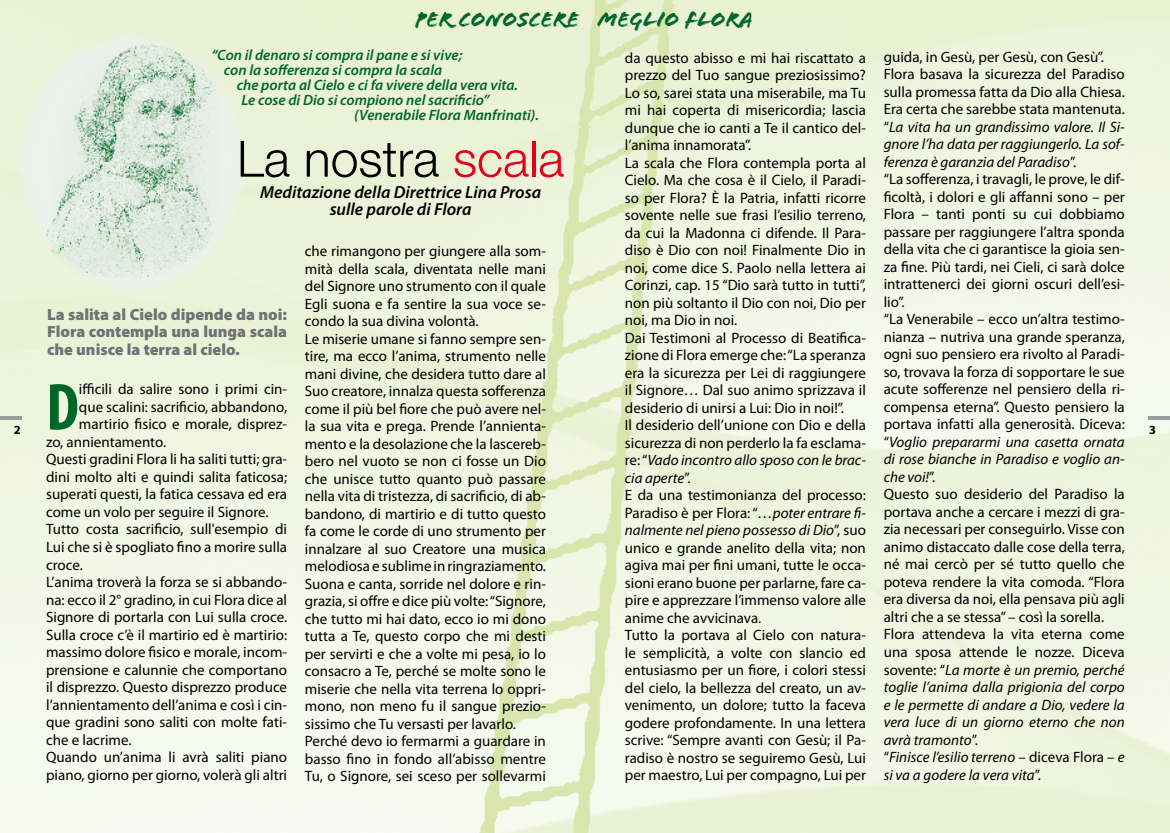
<style>
.page{position:relative;width:1170px;height:833px;background:#fff}
.page>*{position:absolute;margin:0;border:0;box-sizing:border-box;transform-origin:0 0}
.t1{font:700 condensed 66.88px "Myriad Pro";color:#006729}
.t2{font:300 50px "Helvetica Neue";color:#000}
.t3{font:22.5px "Flood";color:#006729}
.t4{font:italic 600 17.5px/17.5px "Myriad Pro";color:#000;text-align:center}
.t5{font:900 16.25px/17.5px "Myriad Pro";color:#707173;text-align:justify}
.t6{font:15px/17.5px "Myriad Pro";color:#000}
.t7{font:italic 600 15px/15px "Myriad Pro";color:#006729;text-align:center}
.s1{font-style:italic}
.s2{color:#e2001a}
</style>
<div class="page">
<img style="left:462px;top:0;width:231px;height:833px">
<img style="left:18px;top:34px;width:228px;height:258px;border-radius:50%">
<hr style="left:0;top:416px;width:22px;height:4px;background:#9c9d9f">
<hr style="left:1147px;top:416px;width:22px;height:4px;background:#9c9d9f">
<h3 class="t3" style="left:415px;top:7px;width:339px">PER CONOSCERE MEGLIO FLORA</h3>
<p class="t7" style="left:211px;top:47px;width:252px">“Con il denaro si compra il pane e si vive; con la sofferenza si compra la scala</p>
<p class="t7" style="left:237px;top:77px;width:283px">che porta al Cielo e ci fa vivere della vera vita.</p>
<p class="t7" style="left:241px;top:92px;width:249px">Le cose di Dio si compiono nel sacrificio”</p>
<p class="t7" style="left:354px;top:107px;width:186px">(Venerabile Flora Manfrinati).</p>
<p class="t6" style="left:625px;top:49px;width:242px">da questo abisso e mi hai riscattato a prezzo del Tuo sangue preziosissimo?<br>Lo so, sarei stata una miserabile, ma Tu mi hai coperta di misericordia; lascia dunque che io canti a Te il cantico del&shy;l’anima innamorata”.<br>La scala che Flora contempla porta al Cielo. Ma che cosa è il Cielo, il Paradi&shy;so per Flora? È la Patria, infatti ricorre sovente nelle sue frasi l’esilio terreno, da cui la Madonna ci difende. Il Para&shy;diso è Dio con noi! Finalmente Dio in noi, come dice S. Paolo nella lettera ai Corinzi, cap. 15 “Dio sarà tutto in tutti”, non più soltanto il Dio con noi, Dio per noi, ma Dio in noi.<br>Dai Testimoni al Processo di Beatifica&shy;zione di Flora emerge che: “La speranza era la sicurezza per Lei di raggiungere il Signore… Dal suo animo sprizzava il desiderio di unirsi a Lui: Dio in noi!”.<br>Il desiderio dell’unione con Dio e della sicurezza di non perderlo la fa esclama&shy;re: “<span class="s1">Vado incontro allo sposo con le brac&shy;cia aperte</span>”.<br>E da una testimonianza del processo:<br>Paradiso è per Flora: “<span class="s1">…poter entrare fi&shy;nalmente nel pieno possesso di Dio</span>”, suo unico e grande anelito della vita; non agiva mai per fini umani, tutte le occa&shy;sioni erano buone per parlarne, fare ca&shy;pire e apprezzare l’immenso valore alle anime che avvicinava.<br>Tutto la portava al Cielo con natura&shy;le semplicità, a volte con slancio ed entusiasmo per un fiore, i colori stessi del cielo, la bellezza del creato, un av&shy;venimento, un dolore; tutto la faceva godere profondamente. In una lettera scrive: “Sempre avanti con Gesù; il Pa&shy;radiso è nostro se seguiremo Gesù, Lui per maestro, Lui per compagno, Lui per</p>
<p class="t6" style="left:883px;top:48px;width:242px">guida, in Gesù, per Gesù, con Gesù”.<br>Flora basava la sicurezza del Paradiso sulla promessa fatta da Dio alla Chiesa.<br>Era certa che sarebbe stata mantenuta. “<span class="s1">La vita ha un grandissimo valore. Il Si&shy;gnore l’ha data per raggiungerlo. La sof&shy;ferenza è garanzia del Paradiso</span>”.<br>“La sofferenza, i travagli, le prove, le dif&shy;ficoltà, i dolori e gli affanni sono – per Flora – tanti ponti su cui dobbiamo passare per raggiungere l’altra sponda della vita che ci garantisce la gioia sen&shy;za fine. Più tardi, nei Cieli, ci sarà dolce intrattenerci dei giorni oscuri dell’esi&shy;lio”.<br>“La Venerabile – ecco un’altra testimo&shy;nianza – nutriva una grande speranza, ogni suo pensiero era rivolto al Paradi&shy;so, trovava la forza di sopportare le sue acute sofferenze nel pensiero della ri&shy;compensa eterna”. Questo pensiero la portava infatti alla generosità. Diceva: “<span class="s1">Voglio prepararmi una casetta ornata di rose bianche in Paradiso e voglio an&shy;che voi!</span>”.<br>Questo suo desiderio del Paradiso la portava anche a cercare i mezzi di gra&shy;zia necessari per conseguirlo. Visse con animo distaccato dalle cose della terra, né mai cercò per sé tutto quello che poteva rendere la vita comoda. “Flora era diversa da noi, ella pensava più agli altri che a se stessa” – così la sorella.<br>Flora attendeva la vita eterna come una sposa attende le nozze. Diceva sovente: “<span class="s1">La morte è un premio, perché toglie l’anima dalla prigionia del corpo e le permette di andare a Dio, vedere la vera luce di un giorno eterno che non avrà tramonto</span>”.<br>“<span class="s1">Finisce l’esilio terreno</span> – diceva Flora – <span class="s1">e si va a godere la vera vita</span>”.</p>
<h2 class="t2" style="left:237px;top:128px;width:328px">La nostra <span class="s2">scala</span></h2>
<p class="t4" style="left:260px;top:183px;width:283px">Meditazione della Direttrice Lina Prosa sulle parole di Flora</p>
<p class="t6" style="left:305px;top:242px;width:242px">che rimangono per giungere alla som&shy;mità della scala, diventata nelle mani del Signore uno strumento con il quale Egli suona e fa sentire la sua voce se&shy;condo la sua divina volontà.<br>Le miserie umane si fanno sempre sen&shy;tire, ma ecco l’anima, strumento nelle mani divine, che desidera tutto dare al Suo creatore, innalza questa sofferenza come il più bel fiore che può avere nel&shy;la sua vita e prega. Prende l’annienta&shy;mento e la desolazione che la lascereb&shy;bero nel vuoto se non ci fosse un Dio che unisce tutto quanto può passare nella vita di tristezza, di sacrificio, di ab&shy;bandono, di martirio e di tutto questo fa come le corde di uno strumento per innalzare al suo Creatore una musica melodiosa e sublime in ringraziamento.<br>Suona e canta, sorride nel dolore e rin&shy;grazia, si offre e dice più volte: “Signore, che tutto mi hai dato, ecco io mi dono tutta a Te, questo corpo che mi desti per servirti e che a volte mi pesa, io lo consacro a Te, perché se molte sono le miserie che nella vita terrena lo oppri&shy;mono, non meno fu il sangue prezio&shy;sissimo che Tu versasti per lavarlo.<br>Perché devo io fermarmi a guardare in basso fino in fondo all’abisso mentre Tu, o Signore, sei sceso per sollevarmi</p>
<p class="t5" style="left:47px;top:305px;width:241px">La salita al Cielo dipende da noi:<br>Flora contempla una lunga scala che unisce la terra al cielo.</p>
<h1 class="t1" style="left:46px;top:365px;width:34px">D</h1>
<p class="t6" style="left:79px;top:380px;width:210px">ifficili da salire sono i primi cin-</p>
<p class="t6" style="left:79px;top:398px;width:210px">que scalini: sacrificio, abbandono,</p>
<p class="t6" style="left:79px;top:415px;width:210px">martirio fisico e morale, disprez-</p>
<p class="t6" style="left:46px;top:433px;width:121px">zo, annientamento.</p>
<p class="t6" style="left:46px;top:450px;width:242px">Questi gradini Flora li ha saliti tutti; gra-</p>
<p class="t6" style="left:46px;top:468px;width:242px">dini molto alti e quindi salita faticosa;</p>
<p class="t6" style="left:46px;top:485px;width:242px">superati questi, la fatica cessava ed era</p>
<p class="t6" style="left:46px;top:503px;width:224px">come un volo per seguire il Signore.</p>
<p class="t6" style="left:46px;top:520px;width:242px">Tutto costa sacrificio, sull'esempio di</p>
<p class="t6" style="left:46px;top:538px;width:242px">Lui che si è spogliato fino a morire sulla</p>
<p class="t6" style="left:46px;top:555px;width:38px">croce.</p>
<p class="t6" style="left:46px;top:573px;width:242px">L’anima troverà la forza se si abbando-</p>
<p class="t6" style="left:46px;top:590px;width:242px">na: ecco il 2° gradino, in cui Flora dice al</p>
<p class="t6" style="left:46px;top:608px;width:242px">Signore di portarla con Lui sulla croce.</p>
<p class="t6" style="left:46px;top:625px;width:242px">Sulla croce c’è il martirio ed è martirio:</p>
<p class="t6" style="left:46px;top:643px;width:242px">massimo dolore fisico e morale, incom-</p>
<p class="t6" style="left:46px;top:660px;width:242px">prensione e calunnie che comportano</p>
<p class="t6" style="left:46px;top:678px;width:242px">il disprezzo. Questo disprezzo produce</p>
<p class="t6" style="left:46px;top:695px;width:242px">l’annientamento dell’anima e così i cin-</p>
<p class="t6" style="left:46px;top:713px;width:242px">que gradini sono saliti con molte fati-</p>
<p class="t6" style="left:46px;top:730px;width:87px">che e lacrime.</p>
<p class="t6" style="left:46px;top:748px;width:242px">Quando un’anima li avrà saliti piano</p>
<p class="t6" style="left:46px;top:765px;width:242px">piano, giorno per giorno, volerà gli altri</p>
</div>
